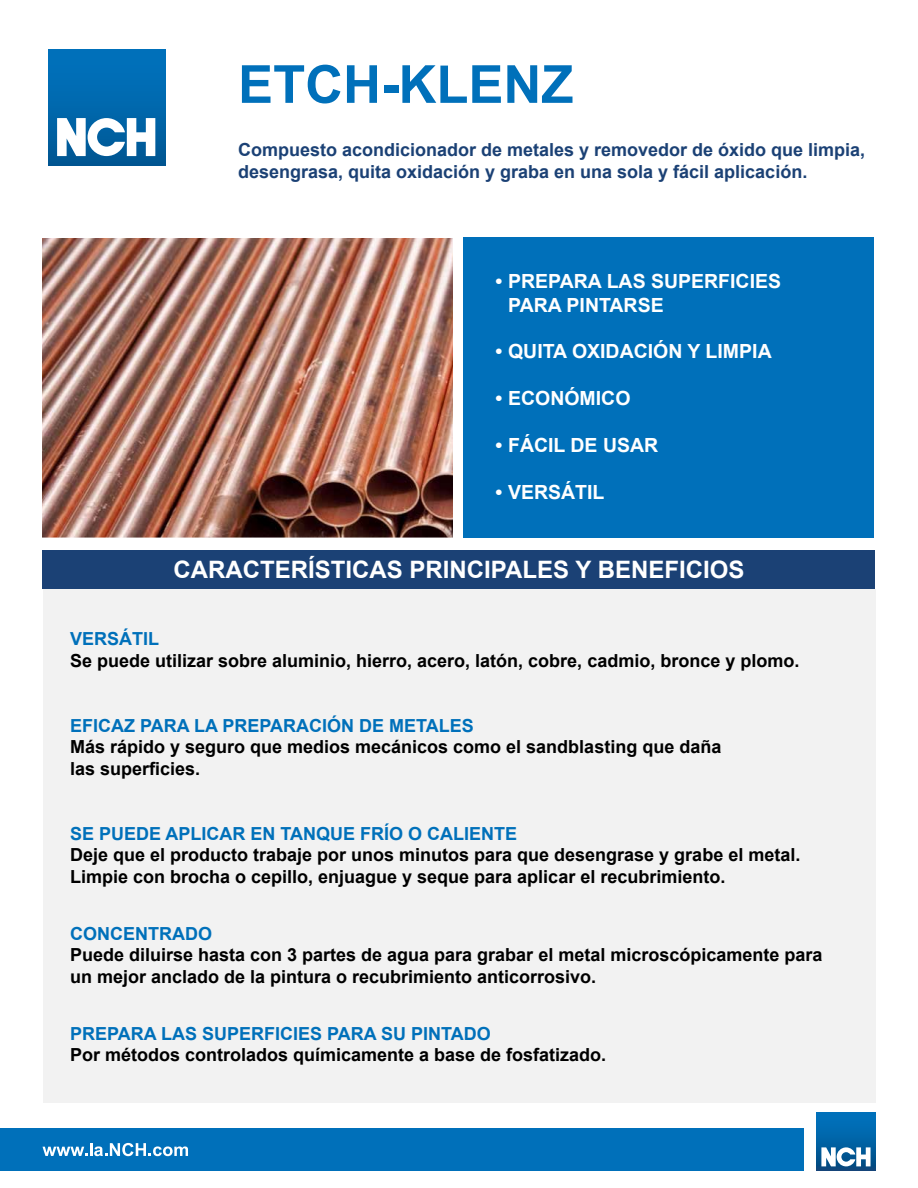
<style>
.page{position:relative;width:918px;height:1188px;background:#fff}
.page>*{position:absolute;margin:0;border:0;box-sizing:border-box;transform-origin:0 0}
.t1{font:700 52.5px "Arial";color:#0070ba}
.t2{font:700 24px "Arial";color:#fff}
.t3{font:700 19.5px/23.4px "Arial";color:#fff}
.t4{font:700 18px/21.6px "Arial";color:#000}
.t5{font:700 18px "Arial";color:#0070ba}
.t6{font:700 18px/22.5px "Arial";color:#1b4175}
</style>
<div class="page">
<div style="left:43px;top:550px;width:832px;height:39px;background:#1b4175"></div>
<div style="left:0;top:1128px;width:803px;height:43px;background:#0070ba"></div>
<div style="left:43px;top:589px;width:832px;height:514px;background:#f2f2f2"></div>
<div style="left:463px;top:237px;width:411px;height:301px;background:#0070ba"></div>
<img style="left:43px;top:238px;width:410px;height:300px">
<svg style="left:43px;top:1143px;width:145px;height:13px"></svg>
<svg style="left:816px;top:1112px;width:60px;height:59px"></svg>
<div style="left:817px;top:1112px;width:58px;height:59px;background:linear-gradient(to bottom,#0075c2,#084d82)"></div>
<svg style="left:821px;top:1147px;width:50px;height:19px"></svg>
<div style="left:48px;top:49px;width:117px;height:116px;background:linear-gradient(to bottom,#0074c0,#005895)"></div>
<svg style="left:57px;top:118px;width:98px;height:38px"></svg>
<h1 class="t1" style="left:238px;top:49px;width:337px">ETCH-KLENZ</h1>
<p class="t6" style="left:238px;top:139px;width:629px">Compuesto acondicionador de metales y removedor de óxido que limpia, desengrasa, quita oxidación y graba en una sola y fácil aplicación.</p>
<p class="t3" style="left:508px;top:270px;width:275px;text-indent:-13px">• PREPARA LAS SUPERFICIES<br>PARA PINTARSE</p>
<p class="t3" style="left:495px;top:340px;width:278px">• QUITA OXIDACIÓN Y LIMPIA</p>
<p class="t3" style="left:495px;top:387px;width:137px">• ECONÓMICO</p>
<p class="t3" style="left:495px;top:434px;width:164px">• FÁCIL DE USAR</p>
<p class="t3" style="left:495px;top:481px;width:111px">• VERSÁTIL</p>
<h2 class="t2" style="left:174px;top:554px;width:572px">CARACTERÍSTICAS PRINCIPALES Y BENEFICIOS</h2>
<p class="t5" style="left:70px;top:627px;width:91px">VERSÁTIL</p>
<p class="t4" style="left:70px;top:650px;width:731px">Se puede utilizar sobre aluminio, hierro, acero, latón, cobre, cadmio, bronce y plomo.</p>
<p class="t5" style="left:70px;top:713px;width:405px">EFICAZ PARA LA PREPARACIÓN DE METALES</p>
<p class="t4" style="left:70px;top:737px;width:653px">Más rápido y seguro que medios mecánicos como el sandblasting que daña las superficies.</p>
<p class="t5" style="left:70px;top:821px;width:449px">SE PUEDE APLICAR EN TANQUE FRÍO O CALIENTE</p>
<p class="t4" style="left:70px;top:845px;width:732px">Deje que el producto trabaje por unos minutos para que desengrase y grabe el metal.<br>Limpie con brocha o cepillo, enjuague y seque para aplicar el recubrimiento.</p>
<p class="t5" style="left:70px;top:921px;width:143px">CONCENTRADO</p>
<p class="t4" style="left:70px;top:945px;width:754px">Puede diluirse hasta con 3 partes de agua para grabar el metal microscópicamente para un mejor anclado de la pintura o recubrimiento anticorrosivo.</p>
<p class="t5" style="left:70px;top:1021px;width:422px">PREPARA LAS SUPERFICIES PARA SU PINTADO</p>
<p class="t4" style="left:70px;top:1045px;width:538px">Por métodos controlados químicamente a base de fosfatizado.</p>
</div>
